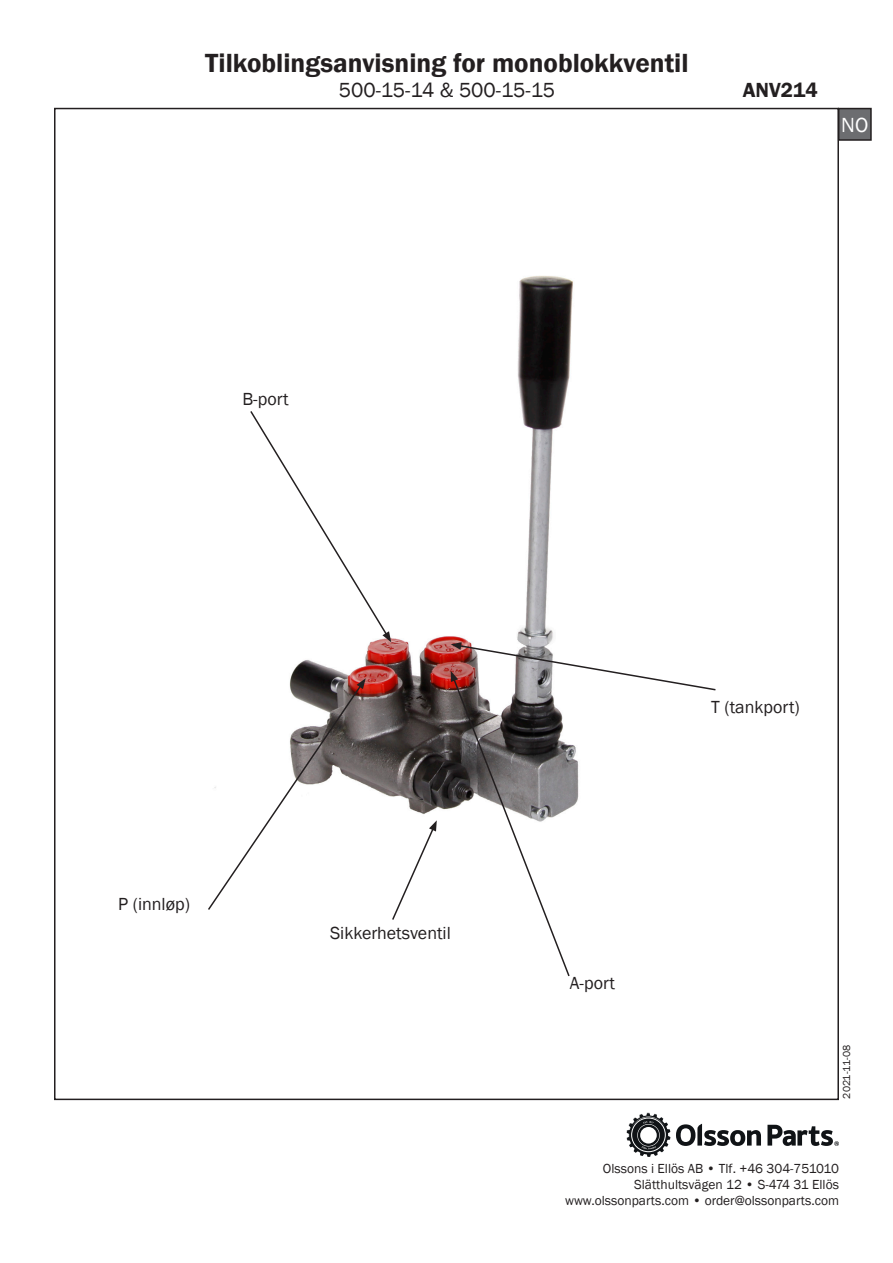
<style>
.page{position:relative;width:893px;height:1263px;background:#fff}
.page>*{position:absolute;margin:0;border:0;box-sizing:border-box;transform-origin:0 0}
.t1{font:600 27px "Franklin Gothic";color:#231f20}
.t2{font:21px "Franklin Gothic";letter-spacing:-.005em;color:#231f20}
.t3{font:600 21px "Franklin Gothic";color:#231f20}
.t4{font:21px "Franklin Gothic";color:#fff}
.t5{font:18px "Franklin Gothic";color:#231f20}
.t6{font:13.5px/16.2px "Franklin Gothic";color:#231f20;text-align:right}
.t7{font:10.5px "Franklin Gothic";color:#231f20}
</style>
<div class="page">
<img style="left:290px;top:275px;width:283px;height:539px">
<svg style="left:451px;top:642px;width:265px;height:335px"></svg>
<svg style="left:250px;top:409px;width:141px;height:233px"></svg>
<svg style="left:208px;top:678px;width:158px;height:232px"></svg>
<svg style="left:392px;top:820px;width:45px;height:100px"></svg>
<div style="left:839px;top:109px;width:32px;height:31px;background:#6c6d70"></div>
<div style="left:838px;top:108px;width:34px;height:33px;border:2px solid #231f20"></div>
<svg style="left:676px;top:1124px;width:85px;height:22px"></svg>
<svg style="left:626px;top:1113px;width:44px;height:44px"></svg>
<svg style="left:767px;top:1125px;width:72px;height:21px"></svg>
<p class="t1" style="left:205px;top:47px;width:485px">Tilkoblingsanvisning for monoblokkventil</p>
<p class="t2" style="left:339px;top:77px;width:218px">500-15-14 &amp; 500-15-15</p>
<p class="t3" style="left:743px;top:77px;width:76px">ANV214</p>
<h2 class="t4" style="left:841px;top:112px;width:29px">NO</h2>
<p class="t5" style="left:242px;top:387px;width:48px">B-port</p>
<p class="t5" style="left:118px;top:892px;width:73px">P (innløp)</p>
<p class="t5" style="left:330px;top:921px;width:122px">Sikkerhetsventil</p>
<p class="t5" style="left:711px;top:696px;width:90px">T (tankport)</p>
<p class="t5" style="left:570px;top:972px;width:47px">A-port</p>
<p class="t7" style="left:840px;top:1098px;width:55px;rotate:-90deg">2021-11-08</p>
<p class="t6" style="left:565px;top:1160px;width:275px">Olssons i Ellös AB • Tlf. +46 304-751010<br>Slätthultsvägen 12 • S-474 31 Ellös www.olssonparts.com • order@olssonparts.com</p>
</div>
